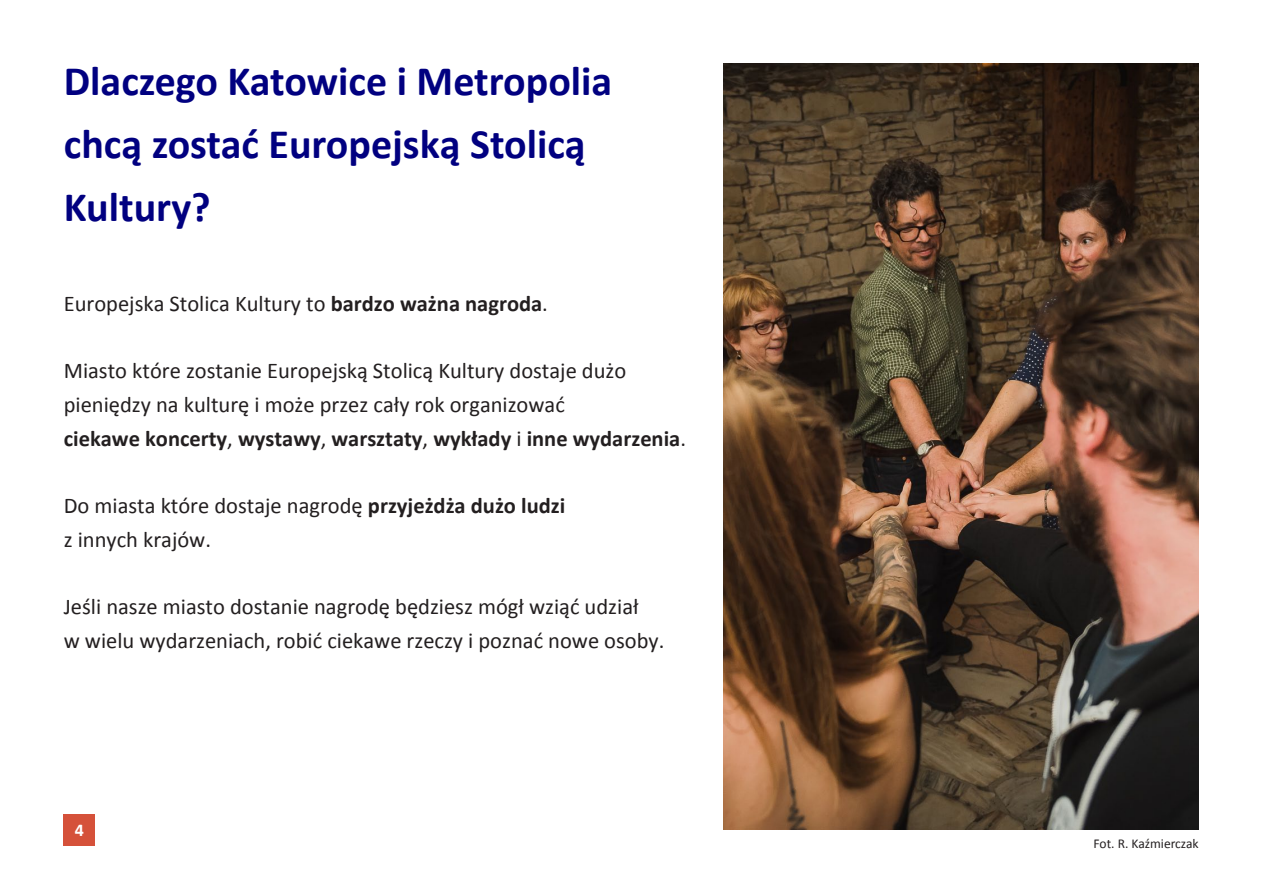
<style>
.page{position:relative;width:1263px;height:893px;background:#fff}
.page>*{position:absolute;margin:0;border:0;box-sizing:border-box;transform-origin:0 0}
.t1{font:700 42px/63px "Calibri";color:#010080}
.t2{font:22.5px/33.8px "Calibri";color:#231f20}
.t3{font:700 18px "Calibri";color:#fff}
.t4{font:13.5px "Calibri";color:#231f20}
.s1{font-weight:700}
</style>
<div class="page">
<div style="left:64px;top:815px;width:31px;height:31px;background:#d5513a"></div>
<img style="left:724px;top:64px;width:475px;height:765px">
<h1 class="t1" style="left:64px;top:50px;width:550px">Dlaczego Katowice i Metropolia chcą zostać Europejską Stolicą<br>Kultury?</h1>
<p class="t2" style="left:64px;top:286px;width:486px">Europejska Stolica Kultury to <span class="s1">bardzo ważna nagroda</span>.</p>
<p class="t2" style="left:64px;top:354px;width:624px">Miasto które zostanie Europejską Stolicą Kultury dostaje dużo pieniędzy na kulturę i może przez cały rok organizować<br><span class="s1">ciekawe koncerty</span>, <span class="s1">wystawy</span>, <span class="s1">warsztaty</span>, <span class="s1">wykłady</span> i <span class="s1">inne wydarzenia</span>.</p>
<p class="t2" style="left:64px;top:489px;width:503px">Do miasta które dostaje nagrodę <span class="s1">przyjeżdża dużo ludzi </span>z innych krajów.</p>
<p class="t2" style="left:64px;top:590px;width:602px">Jeśli nasze miasto dostanie nagrodę będziesz mógł wziąć udział<br>w wielu wydarzeniach, robić ciekawe rzeczy i poznać nowe osoby.</p>
<p class="t3" style="left:75px;top:818px;width:11px">4</p>
<p class="t4" style="left:1093px;top:835px;width:107px">Fot. R. Kaźmierczak</p>
</div>
